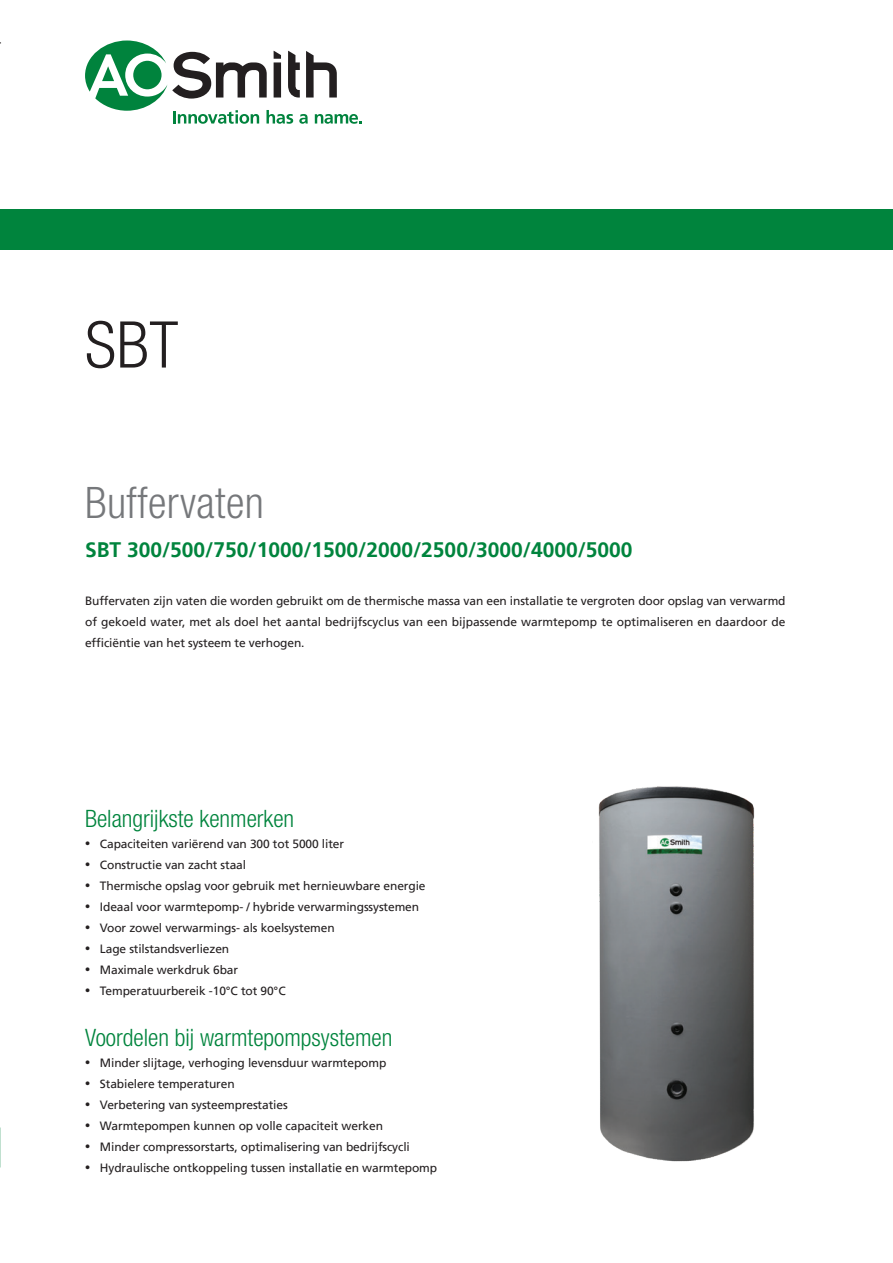
<style>
.page{position:relative;width:893px;height:1263px;background:#fff}
.page>*{position:absolute;margin:0;border:0;box-sizing:border-box;transform-origin:0 0}
.t1{font:300 condensed 64.5px "Helvetica Neue LT Std";color:#231f20}
.t2{font:300 condensed 43.5px "Helvetica Neue LT Std";letter-spacing:.01em;color:#76787b}
.t3{font:300 condensed 24px "Helvetica Neue LT Std";color:#00843d}
.t4{font:700 21px "Frutiger LT";color:#00843d}
.t5{font:12px/21px "Frutiger LT";letter-spacing:-.01em;color:#231f20;text-align:justify}
.s1{font-family:"Myriad Pro";font-size:18px}
</style>
<div class="page">
<div style="left:0;top:209px;width:893px;height:41px;background:#00843d"></div>
<svg style="left:85px;top:41px;width:276px;height:83px"></svg>
<img style="left:598px;top:786px;width:157px;height:376px">
<h1 class="t1" style="left:85px;top:308px;width:95px">SBT</h1>
<h2 class="t2" style="left:85px;top:477px;width:180px">Buffervaten</h2>
<h3 class="t4" style="left:85px;top:537px;width:549px">SBT 300/500/750/1000/1500/2000/2500/3000/4000/5000</h3>
<p class="t5" style="left:85px;top:590px;width:702px">Buffervaten zijn vaten die worden gebruikt om de thermische massa van een installatie te vergroten door opslag van verwarmd of gekoeld water, met als doel het aantal bedrijfscyclus van een bijpassende warmtepomp te optimaliseren en daardoor de efficiëntie van het systeem te verhogen.</p>
<h3 class="t3" style="left:85px;top:805px;width:211px">Belangrijkste kenmerken</h3>
<p class="t5" style="left:85px;top:834px;width:261px"><span class="s1">•</span> Capaciteiten variërend van 300 tot 5000 liter</p>
<p class="t5" style="left:85px;top:855px;width:163px"><span class="s1">•</span> Constructie van zacht staal</p>
<p class="t5" style="left:85px;top:876px;width:342px"><span class="s1">•</span> Thermische opslag voor gebruik met hernieuwbare energie</p>
<p class="t5" style="left:85px;top:897px;width:336px"><span class="s1">•</span> Ideaal voor warmtepomp- / hybride verwarmingssystemen</p>
<p class="t5" style="left:85px;top:918px;width:251px"><span class="s1">•</span> Voor zowel verwarmings- als koelsystemen</p>
<p class="t5" style="left:85px;top:939px;width:146px"><span class="s1">•</span> Lage stilstandsverliezen</p>
<p class="t5" style="left:85px;top:960px;width:155px"><span class="s1">•</span> Maximale werkdruk 6bar</p>
<p class="t5" style="left:85px;top:981px;width:202px"><span class="s1">•</span> Temperatuurbereik -10°C tot 90°C</p>
<h3 class="t3" style="left:85px;top:1024px;width:309px">Voordelen bij warmtepompsystemen</h3>
<p class="t5" style="left:85px;top:1053px;width:303px"><span class="s1">•</span> Minder slijtage, verhoging levensduur warmtepomp</p>
<p class="t5" style="left:85px;top:1074px;width:151px"><span class="s1">•</span> Stabielere temperaturen</p>
<p class="t5" style="left:85px;top:1095px;width:204px"><span class="s1">•</span> Verbetering van systeemprestaties</p>
<p class="t5" style="left:85px;top:1116px;width:299px"><span class="s1">•</span> Warmtepompen kunnen op volle capaciteit werken</p>
<p class="t5" style="left:85px;top:1137px;width:326px"><span class="s1">•</span> Minder compressorstarts, optimalisering van bedrijfscycli</p>
<p class="t5" style="left:85px;top:1158px;width:354px"><span class="s1">•</span> Hydraulische ontkoppeling tussen installatie en warmtepomp</p>
</div>
